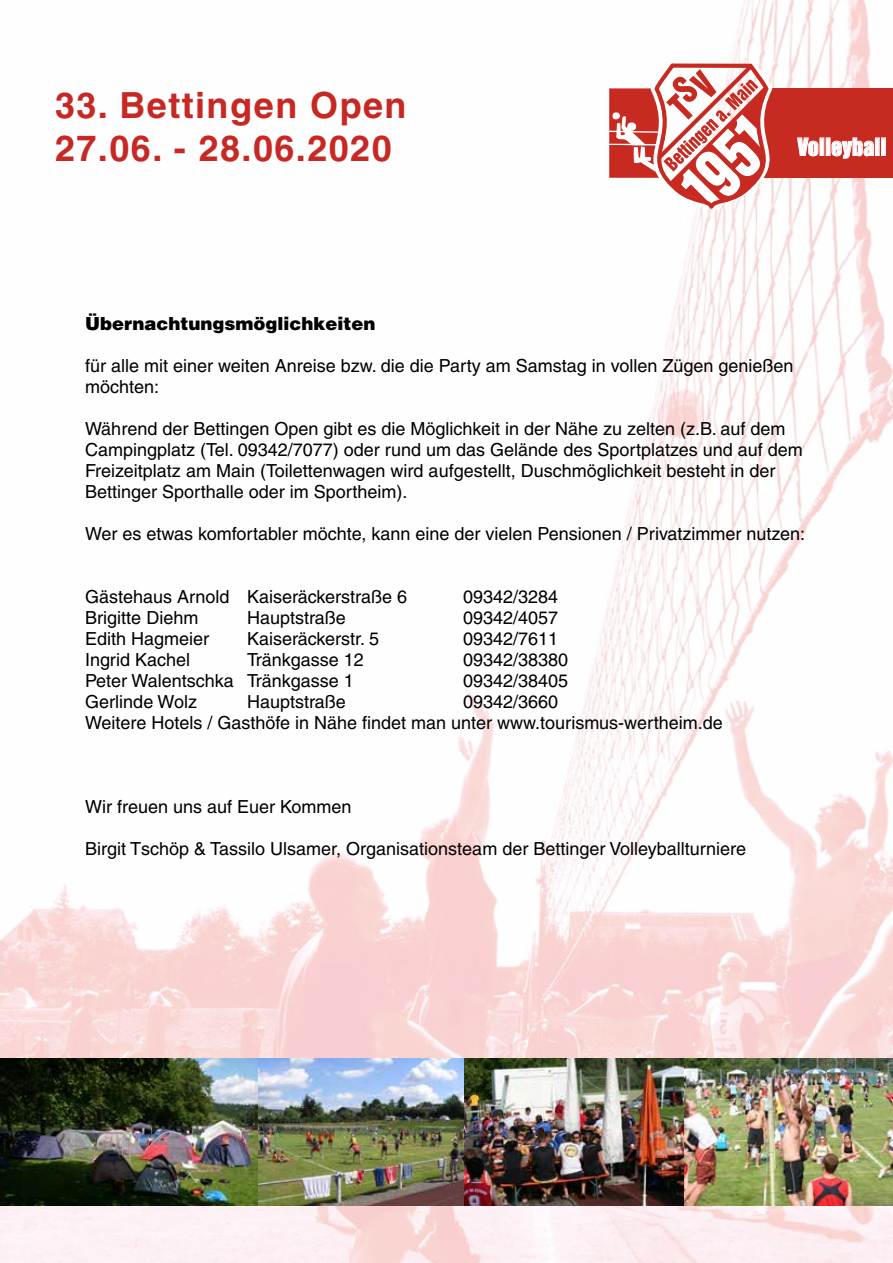
<style>
.page{position:relative;width:893px;height:1263px;background:#fff}
.page>*{position:absolute;margin:0;border:0;box-sizing:border-box;transform-origin:0 0}
.t1{font:700 36px/43.2px "Helvetica LT";letter-spacing:.04em;color:#c72824}
.t2{font:22.05px "Helvetica Inserat LT";color:#fff}
.t3{font:18px/21px "Helvetica LT";color:#000}
.t4{font:900 18px "Helvetica LT";color:#000}
</style>
<div class="page">
<img style="left:0;top:0;width:893px;height:1263px">
<div style="left:763px;top:88px;width:130px;height:90px;background:#c62a20"></div>
<div style="left:826px;top:138px;width:4px;height:18px;border:1px solid #fff"></div>
<svg style="left:831px;top:137px;width:43px;height:22px"></svg>
<div style="left:875px;top:138px;width:4px;height:18px;border:1px solid #fff"></div>
<div style="left:881px;top:138px;width:5px;height:18px;border:1px solid #fff"></div>
<svg style="left:600px;top:63px;width:218px;height:148px"></svg>
<img style="left:258px;top:1059px;width:635px;height:147px">
<img style="left:0;top:1059px;width:258px;height:147px">
<h1 class="t1" style="left:55px;top:83px;width:353px">33. Bettingen Open<br>27.06. - 28.06.2020</h1>
<p class="t2" style="left:797px;top:134px;width:91px">Volleyball</p>
<p class="t4" style="left:85px;top:311px;width:292px">Übernachtungsmöglichkeiten</p>
<p class="t3" style="left:85px;top:355px;width:710px">für alle mit einer weiten Anreise bzw. die die Party am Samstag in vollen Zügen genießen möchten:</p>
<p class="t3" style="left:85px;top:418px;width:719px">Während der Bettingen Open gibt es die Möglichkeit in der Nähe zu zelten (z.B. auf dem Campingplatz (Tel. 09342/7077) oder rund um das Gelände des Sportplatzes und auf dem Freizeitplatz am Main (Toilettenwagen wird aufgestellt, Duschmöglichkeit besteht in der Bettinger Sporthalle oder im Sportheim).</p>
<p class="t3" style="left:85px;top:523px;width:722px">Wer es etwas komfortabler möchte, kann eine der vielen Pensionen / Privatzimmer nutzen:</p>
<p class="t3" style="left:85px;top:586px;width:323px">Gästehaus Arnold Kaiseräckerstraße 6</p>
<p class="t3" style="left:463px;top:586px;width:97px">09342/3284</p>
<p class="t3" style="left:85px;top:607px;width:115px">Brigitte Diehm</p>
<p class="t3" style="left:247px;top:607px;width:100px">Hauptstraße</p>
<p class="t3" style="left:463px;top:607px;width:97px">09342/4057</p>
<p class="t3" style="left:85px;top:628px;width:126px">Edith Hagmeier</p>
<p class="t3" style="left:247px;top:628px;width:134px">Kaiseräckerstr. 5</p>
<p class="t3" style="left:463px;top:628px;width:97px">09342/7611</p>
<p class="t3" style="left:85px;top:649px;width:107px">Ingrid Kachel</p>
<p class="t3" style="left:247px;top:649px;width:118px">Tränkgasse 12</p>
<p class="t3" style="left:463px;top:649px;width:107px">09342/38380</p>
<p class="t3" style="left:85px;top:670px;width:270px">Peter Walentschka Tränkgasse 1</p>
<p class="t3" style="left:463px;top:670px;width:107px">09342/38405</p>
<p class="t3" style="left:85px;top:691px;width:114px">Gerlinde Wolz</p>
<p class="t3" style="left:247px;top:691px;width:100px">Hauptstraße</p>
<p class="t3" style="left:85px;top:691px;width:639px;text-indent:378px">09342/3660<br>Weitere Hotels / Gasthöfe in Nähe findet man unter www.tourismus-wertheim.de</p>
<p class="t3" style="left:85px;top:796px;width:268px">Wir freuen uns auf Euer Kommen</p>
<p class="t3" style="left:85px;top:838px;width:663px">Birgit Tschöp &amp; Tassilo Ulsamer, Organisationsteam der Bettinger Volleyballturniere</p>
</div>
